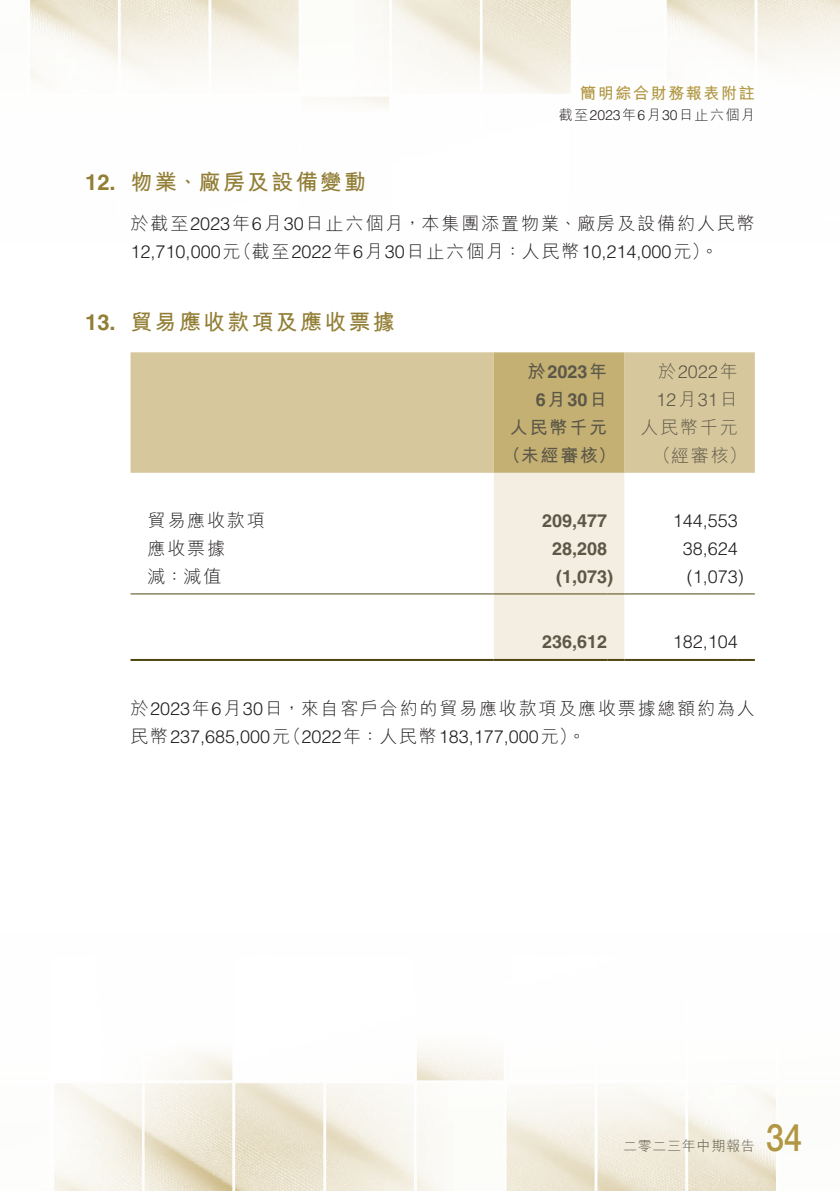
<style>
.page{position:relative;width:840px;height:1191px;background:#fff}
.page>*{position:absolute;margin:0;border:0;box-sizing:border-box;transform-origin:0 0}
.t1{font:500 38px "Helvetica Neue LT Std";color:#b19742;scale:.85 1}
.t2{font:700 22px "M Hei HK";letter-spacing:.1em;color:#927e35}
.t3{font:700 22px "Helvetica LT Std";color:#927e35}
.t4{font:300 18px/28px "M Hei HK";letter-spacing:.1em;color:#231f20}
.t5{font:300 18px "Helvetica LT Std";color:#231f20}
.t6{font:700 18px/28px "Helvetica LT Std";color:#5c5847;text-align:center}
.t7{font:300 18px/28px "Helvetica LT Std";color:#5c5847}
.t8{font:700 18px "M Hei HK";letter-spacing:.1em;color:#5c5847}
.t9{font:300 18px "M Hei HK";letter-spacing:.1em;color:#5c5847}
.t10{font:700 16px "M Hei HK";letter-spacing:.1em;color:#b19742}
.t11{font:300 14px "M Hei HK";letter-spacing:.1em;color:#231f20}
.t12{font:300 14px "M Hei HK";letter-spacing:.05em;color:#5c5847}
.s1{font-family:"Helvetica LT Std"}
.s2{font-family:"M Hei HK"}
</style>
<div class="page">
<img style="left:30px;top:0;width:809px;height:107px">
<img style="left:54px;top:1046px;width:722px;height:145px">
<div style="left:130px;top:352px;width:624px;height:121px;background:#d7c79d"></div>
<svg style="left:130px;top:594px;width:624px;height:65px"></svg>
<hr style="left:130px;top:593px;width:363px;height:1px;background:#504611">
<hr style="left:624px;top:593px;width:113px;height:1px;background:#504611">
<hr style="left:130px;top:659px;width:363px;height:2px;background:#504611">
<svg style="left:493px;top:352px;width:131px;height:309px;background:#dfd4b4"></svg>
<hr style="left:624px;top:659px;width:113px;height:2px;background:#504611">
<svg style="left:737px;top:593px;width:17px;height:1px"></svg>
<svg style="left:737px;top:659px;width:17px;height:2px"></svg>
<p class="t10" style="left:580px;top:82px;width:176px">簡明綜合財務報表附註</p>
<p class="t11" style="left:558px;top:108px;width:197px">截至<span class="s1">2023</span>年<span class="s1">6</span>月<span class="s1">30</span>日止六個月</p>
<p class="t3" style="left:85px;top:169px;width:32px">12.</p>
<p class="t2" style="left:130px;top:166px;width:237px">物業、廠房及設備變動</p>
<p class="t4" style="left:234px;top:209px;width:522px;text-indent:-103px">於截至<span class="s1">2023</span>年<span class="s1">6</span>月<span class="s1">30</span>日止六個月，本集團添置物業、廠房及設備約人民幣（截至<span class="s1">2022</span>年<span class="s1">6</span>月<span class="s1">30</span>日止六個月：人民幣<span class="s1">10,214,000</span>元。(</p>
<p class="t5" style="left:130px;top:240px;width:111px">12,710,000<span class="s2">元</span></p>
<p class="t3" style="left:85px;top:309px;width:32px">13.</p>
<p class="t2" style="left:130px;top:306px;width:265px">貿易應收款項及應收票據</p>
<p class="t4" style="left:147px;top:506px;width:118px">貿易應收款項</p>
<p class="t4" style="left:147px;top:534px;width:79px">應收票據</p>
<p class="t4" style="left:147px;top:562px;width:75px">減：減值</p>
<p class="t6" style="left:527px;top:357px;width:81px"><span class="s2">於</span>2023<span class="s2">年<br></span>6<span class="s2">月</span>30<span class="s2">日</span></p>
<p class="t7" style="left:656px;top:357px;width:83px"><span class="s2">於</span>2022<span class="s2">年<br></span>12<span class="s2">月</span>31<span class="s2">日</span></p>
<p class="t9" style="left:640px;top:418px;width:99px">人民幣千元</p>
<p class="t8" style="left:509px;top:414px;width:99px">人民幣千元</p>
<p class="t8" style="left:502px;top:442px;width:115px">（未經審核）</p>
<p class="t9" style="left:652px;top:446px;width:95px">（經審核(</p>
<p class="t6" style="left:542px;top:506px;width:67px">209,477</p>
<p class="t5" style="left:672px;top:509px;width:67px">144,553</p>
<p class="t6" style="left:552px;top:534px;width:57px">28,208</p>
<p class="t5" style="left:682px;top:537px;width:57px">38,624</p>
<p class="t6" style="left:556px;top:562px;width:59px">)1,073(</p>
<p class="t5" style="left:686px;top:565px;width:59px">)1,073(</p>
<p class="t6" style="left:542px;top:627px;width:67px">236,612</p>
<p class="t5" style="left:672px;top:630px;width:67px">182,104</p>
<p class="t4" style="left:130px;top:694px;width:625px">於<span class="s1">2023</span>年<span class="s1">6</span>月<span class="s1">30</span>日，來自客戶合約的貿易應收款項及應收票據總額約為人</p>
<p class="t5" style="left:283px;top:725px;width:304px"><span class="s2">（</span>2022<span class="s2">年：人民幣</span>183,177,000<span class="s2">元。(</span></p>
<p class="t5" style="left:130px;top:725px;width:161px"><span class="s2">民幣</span>237,685,000<span class="s2">元</span></p>
<p class="t12" style="left:622px;top:1139px;width:133px">二零二三年中期報告</p>
<h1 class="t1" style="left:765px;top:1115px;width:44px">34</h1>
</div>
